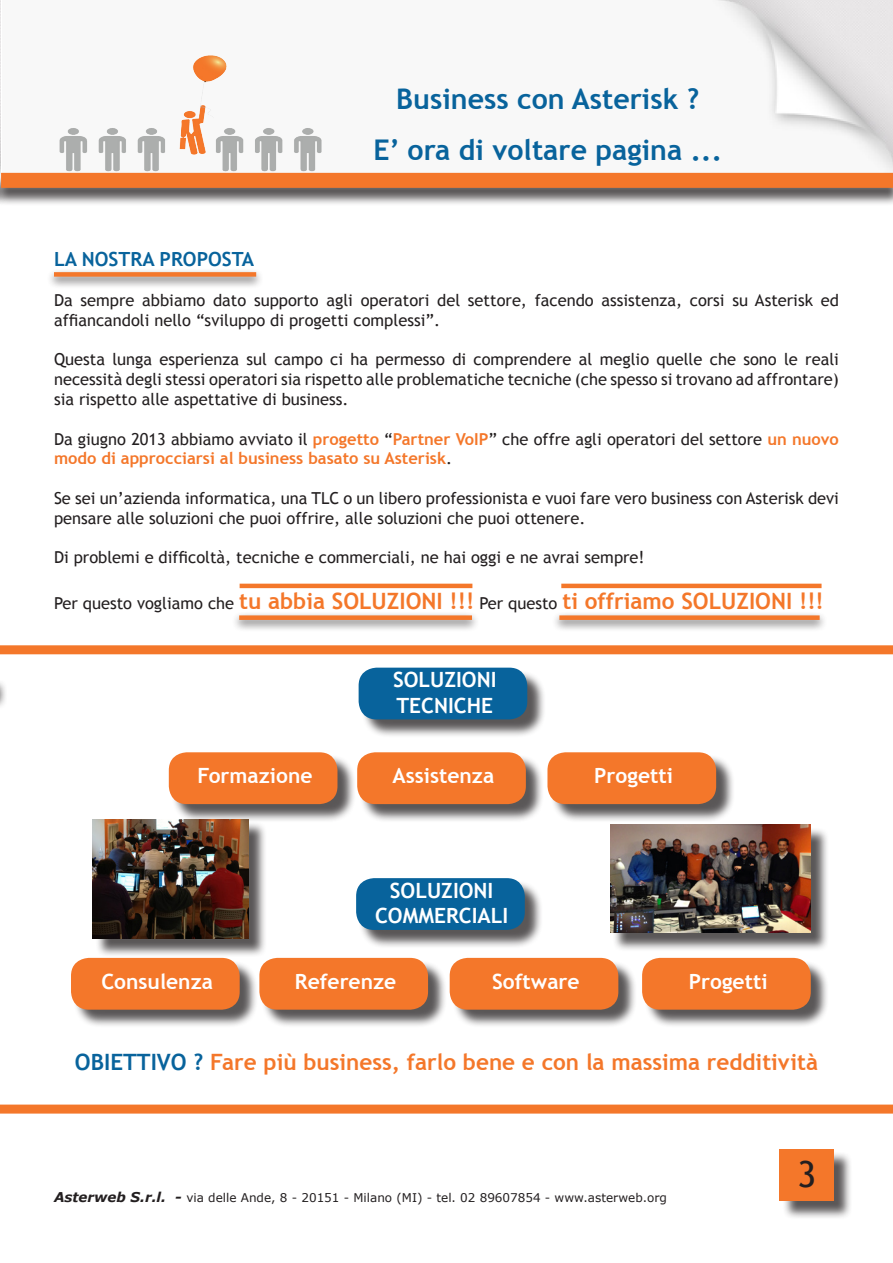
<style>
.page{position:relative;width:893px;height:1263px;background:#fff}
.page>*{position:absolute;margin:0;border:0;box-sizing:border-box;transform-origin:0 0}
.t1{font:36px "Trebuchet MS";color:#231f20}
.t2{font:700 28.5px "Trebuchet MS";color:#08639c}
.t3{font:700 22.5px "Trebuchet MS";color:#f4772a}
.t4{font:700 21px "Trebuchet MS";color:#fff}
.t5{font:700 19.5px "Trebuchet MS";color:#08639c}
.t6{font:16.5px/19.8px "Trebuchet MS";color:#231f20}
.t7{font:700 16.5px/19.8px "Trebuchet MS";color:#f4772a}
.t8{font:12px "Verdana";color:#231f20}
.s1{font-weight:400;color:#231f20}
.s2{font-weight:400;font-size:16.5px;color:#231f20}
.s3{color:#08639c}
.s4{font-weight:700;font-style:italic;font-size:13.5px}
</style>
<div class="page">
<div style="left:782px;top:1151px;width:71px;height:68px;background:#231f20;opacity:.75"></div>
<div style="left:779px;top:1149px;width:55px;height:52px;background:#f4772a"></div>
<div style="left:95px;top:822px;width:172px;height:136px;background:#231f20;opacity:.75"></div>
<img style="left:93px;top:819px;width:156px;height:120px">
<div style="left:612px;top:827px;width:217px;height:124px;background:#231f20;opacity:.75"></div>
<img style="left:610px;top:825px;width:200px;height:108px">
<img style="left:54px;top:54px;width:274px;height:119px">
<div style="left:0;top:175px;width:893px;height:32px;background:#231f20;opacity:.75"></div>
<div style="left:1px;top:173px;width:892px;height:15px;background:#f4772a"></div>
<div style="left:359px;top:754px;width:186px;height:69px;background:#231f20;opacity:.75"></div>
<div style="left:357px;top:752px;width:169px;height:52px;background:#f4772a;border-radius:18px"></div>
<div style="left:171px;top:754px;width:185px;height:69px;background:#231f20;opacity:.75"></div>
<div style="left:169px;top:752px;width:168px;height:52px;background:#f4772a;border-radius:18px"></div>
<div style="left:231px;top:611px;width:249px;height:21px;background:#231f20;opacity:.75"></div>
<div style="left:239px;top:615px;width:233px;height:5px;background:#f4772a"></div>
<div style="left:552px;top:611px;width:276px;height:21px;background:#231f20;opacity:.75"></div>
<div style="left:559px;top:615px;width:261px;height:5px;background:#f4772a"></div>
<div style="left:0;top:645px;width:893px;height:9px;background:#f4772a"></div>
<div style="left:0;top:1104px;width:893px;height:9px;background:#f4772a"></div>
<div style="left:361px;top:670px;width:185px;height:68px;background:#231f20;opacity:.75"></div>
<div style="left:359px;top:668px;width:168px;height:51px;background:#08639c;border-radius:18px"></div>
<div style="left:550px;top:754px;width:185px;height:69px;background:#231f20;opacity:.75"></div>
<div style="left:547px;top:752px;width:169px;height:52px;background:#f4772a;border-radius:18px"></div>
<div style="left:358px;top:880px;width:186px;height:68px;background:#231f20;opacity:.75"></div>
<div style="left:356px;top:878px;width:169px;height:52px;background:#08639c;border-radius:18px"></div>
<div style="left:262px;top:960px;width:185px;height:68px;background:#231f20;opacity:.75"></div>
<div style="left:259px;top:958px;width:169px;height:52px;background:#f4772a;border-radius:18px"></div>
<div style="left:73px;top:960px;width:185px;height:68px;background:#231f20;opacity:.75"></div>
<div style="left:71px;top:958px;width:169px;height:52px;background:#f4772a;border-radius:18px"></div>
<div style="left:452px;top:960px;width:185px;height:68px;background:#231f20;opacity:.75"></div>
<div style="left:450px;top:958px;width:168px;height:52px;background:#f4772a;border-radius:18px"></div>
<div style="left:644px;top:960px;width:186px;height:68px;background:#231f20;opacity:.75"></div>
<div style="left:642px;top:958px;width:169px;height:52px;background:#f4772a;border-radius:18px"></div>
<hr style="left:240px;top:584px;width:232px;height:4px;background:#f4772a">
<hr style="left:561px;top:584px;width:260px;height:4px;background:#f4772a">
<div style="left:46px;top:268px;width:218px;height:21px;background:#231f20;opacity:.75"></div>
<div style="left:54px;top:272px;width:202px;height:5px;background:#f4772a"></div>
<div style="left:0;top:678px;width:8px;height:32px;background:#231f20;opacity:.75"></div>
<svg style="left:0;top:678px;width:1px;height:13px"></svg>
<p class="t2" style="left:396px;top:81px;width:305px">Business con Asterisk ?</p>
<p class="t2" style="left:373px;top:132px;width:350px">E’ ora di voltare pagina ...</p>
<p class="t5" style="left:54px;top:247px;width:202px">LA NOSTRA PROPOSTA</p>
<p class="t6" style="left:54px;top:290px;width:786px">Da sempre abbiamo dato supporto agli operatori del settore, facendo assistenza, corsi su Asterisk ed affiancandoli nello “sviluppo di progetti complessi”.</p>
<p class="t6" style="left:54px;top:350px;width:786px;text-align:justify">Questa lunga esperienza sul campo ci ha permesso di comprendere al meglio quelle che sono le reali necessità degli stessi operatori sia rispetto alle problematiche tecniche (che spesso si trovano ad affrontare) sia rispetto alle aspettative di business.</p>
<p class="t7" style="left:54px;top:429px;width:786px"><span class="s1">Da giugno 2013 abbiamo avviato il</span> progetto <span class="s1">“</span>Partner VoIP<span class="s1">” che offre agli operatori del settore</span> un nuovo modo di approcciarsi al business basato su Asterisk<span class="s1">.</span></p>
<p class="t6" style="left:54px;top:488px;width:786px">Se sei un’azienda informatica, una TLC o un libero professionista e vuoi fare vero business con Asterisk devi pensare alle soluzioni che puoi offrire, alle soluzioni che puoi ottenere.</p>
<p class="t6" style="left:54px;top:548px;width:592px">Di problemi e difficoltà, tecniche e commerciali, ne hai oggi e ne avrai sempre!</p>
<p class="t3" style="left:54px;top:587px;width:771px"><span class="s2">Per questo vogliamo che</span> tu abbia SOLUZIONI !!! <span class="s2">Per questo</span> ti offriamo SOLUZIONI !!!</p>
<p class="t4" style="left:393px;top:667px;width:105px">SOLUZIONI</p>
<p class="t4" style="left:396px;top:692px;width:98px">TECNICHE</p>
<p class="t4" style="left:197px;top:763px;width:117px">Formazione</p>
<p class="t4" style="left:392px;top:763px;width:103px">Assistenza</p>
<p class="t4" style="left:390px;top:877px;width:105px">SOLUZIONI</p>
<p class="t4" style="left:375px;top:902px;width:135px">COMMERCIALI</p>
<p class="t4" style="left:594px;top:763px;width:80px">Progetti</p>
<p class="t4" style="left:101px;top:968px;width:113px">Consulenza</p>
<p class="t4" style="left:295px;top:968px;width:103px">Referenze</p>
<p class="t4" style="left:492px;top:968px;width:89px">Software</p>
<p class="t4" style="left:689px;top:968px;width:80px">Progetti</p>
<p class="t3" style="left:75px;top:1048px;width:745px"><span class="s3">OBIETTIVO ?</span> Fare più business, farlo bene e con la massima redditività</p>
<p class="t8" style="left:54px;top:1190px;width:614px"><span class="s4">Asterweb S.r.l. -</span> via delle Ande, 8 - 20151 - Milano (MI) - tel. 02 89607854 - www.asterweb.org</p>
<p class="t1" style="left:797px;top:1153px;width:20px">3</p>
</div>
